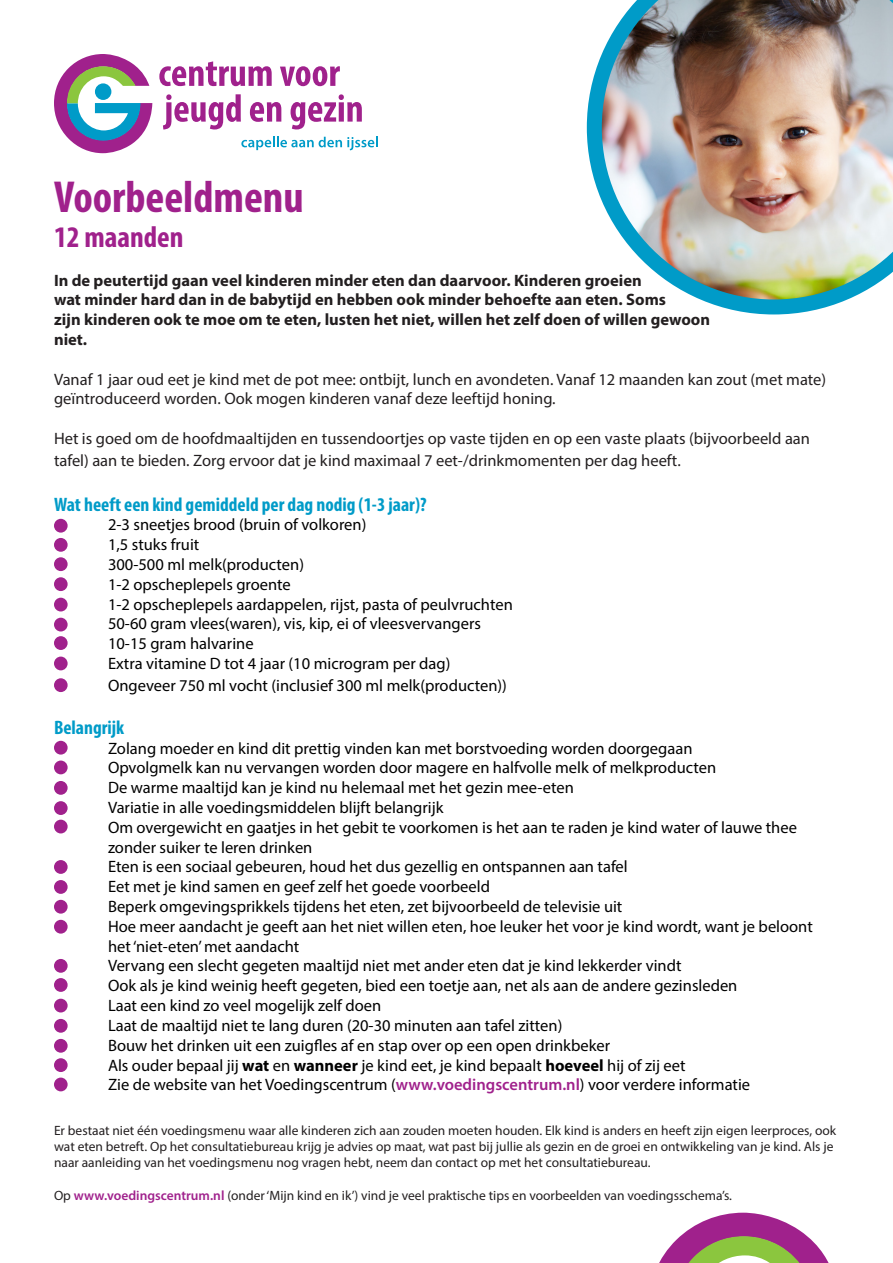
<style>
.page{position:relative;width:893px;height:1263px;background:#fff}
.page>*{position:absolute;margin:0;border:0;box-sizing:border-box;transform-origin:0 0}
.t1{font:700 condensed 45px "Myriad Pro";color:#a0218c}
.t2{font:700 condensed 30px "Myriad Pro";color:#a0218c}
.t3{font:700 condensed 19.5px "Myriad Pro";color:#009bc8}
.t4{font:16.5px "Myriad Pro";color:#000}
.t5{font:16.5px/19.8px "Myriad Pro";color:#231f20}
.t6{font:700 16.5px "Myriad Pro";color:#231f20}
.t7{font:13.5px/16.2px "Myriad Pro";color:#231f20}
.s1{font-weight:700}
.s2{font-weight:600;color:#a0218c}
</style>
<div class="page">
<img style="left:587px;top:0;width:306px;height:314px">
<svg style="left:159px;top:61px;width:113px;height:25px"></svg>
<svg style="left:280px;top:66px;width:60px;height:20px"></svg>
<svg style="left:163px;top:94px;width:78px;height:35px"></svg>
<svg style="left:250px;top:102px;width:31px;height:20px"></svg>
<svg style="left:291px;top:94px;width:71px;height:35px"></svg>
<svg style="left:241px;top:137px;width:137px;height:13px"></svg>
<svg style="left:54px;top:54px;width:98px;height:99px"></svg>
<div style="left:95px;top:83px;width:16px;height:17px;background:#009bc8;border-radius:50%"></div>
<svg style="left:659px;top:1213px;width:170px;height:50px"></svg>
<div style="left:54px;top:801px;width:14px;height:14px;background:#a0218c;border-radius:50%"></div>
<div style="left:54px;top:820px;width:14px;height:13px;background:#a0218c;border-radius:50%"></div>
<div style="left:54px;top:860px;width:14px;height:14px;background:#a0218c;border-radius:50%"></div>
<div style="left:54px;top:880px;width:14px;height:14px;background:#a0218c;border-radius:50%"></div>
<div style="left:54px;top:900px;width:14px;height:14px;background:#a0218c;border-radius:50%"></div>
<div style="left:54px;top:920px;width:14px;height:14px;background:#a0218c;border-radius:50%"></div>
<div style="left:54px;top:959px;width:14px;height:14px;background:#a0218c;border-radius:50%"></div>
<div style="left:54px;top:978px;width:14px;height:14px;background:#a0218c;border-radius:50%"></div>
<div style="left:54px;top:999px;width:14px;height:13px;background:#a0218c;border-radius:50%"></div>
<div style="left:54px;top:1019px;width:14px;height:14px;background:#a0218c;border-radius:50%"></div>
<div style="left:54px;top:1039px;width:14px;height:14px;background:#a0218c;border-radius:50%"></div>
<div style="left:54px;top:519px;width:14px;height:14px;background:#a0218c;border-radius:50%"></div>
<div style="left:54px;top:538px;width:14px;height:14px;background:#a0218c;border-radius:50%"></div>
<div style="left:54px;top:557px;width:14px;height:14px;background:#a0218c;border-radius:50%"></div>
<div style="left:54px;top:577px;width:14px;height:14px;background:#a0218c;border-radius:50%"></div>
<div style="left:54px;top:598px;width:14px;height:13px;background:#a0218c;border-radius:50%"></div>
<div style="left:54px;top:618px;width:14px;height:13px;background:#a0218c;border-radius:50%"></div>
<div style="left:54px;top:636px;width:14px;height:14px;background:#a0218c;border-radius:50%"></div>
<div style="left:54px;top:657px;width:14px;height:13px;background:#a0218c;border-radius:50%"></div>
<div style="left:54px;top:678px;width:14px;height:14px;background:#a0218c;border-radius:50%"></div>
<div style="left:54px;top:741px;width:14px;height:13px;background:#a0218c;border-radius:50%"></div>
<div style="left:54px;top:760px;width:14px;height:14px;background:#a0218c;border-radius:50%"></div>
<div style="left:54px;top:781px;width:14px;height:14px;background:#a0218c;border-radius:50%"></div>
<div style="left:54px;top:1058px;width:14px;height:14px;background:#a0218c;border-radius:50%"></div>
<div style="left:54px;top:1077px;width:14px;height:14px;background:#a0218c;border-radius:50%"></div>
<p class="t1" style="left:54px;top:169px;width:251px">Voorbeeldmenu</p>
<p class="t2" style="left:54px;top:218px;width:131px">12 maanden</p>
<p class="t6" style="left:54px;top:269px;width:589px">In de peutertijd gaan veel kinderen minder eten dan daarvoor. Kinderen groeien</p>
<p class="t6" style="left:54px;top:289px;width:613px">wat minder hard dan in de babytijd en hebben ook minder behoefte aan eten. Soms</p>
<p class="t6" style="left:54px;top:309px;width:658px">zijn kinderen ook te moe om te eten, lusten het niet, willen het zelf doen of willen gewoon</p>
<p class="t6" style="left:54px;top:329px;width:35px">niet.</p>
<p class="t5" style="left:54px;top:369px;width:774px">Vanaf 1 jaar oud eet je kind met de pot mee: ontbijt, lunch en avondeten. Vanaf 12 maanden kan zout (met mate) geïntroduceerd worden. Ook mogen kinderen vanaf deze leeftijd honing.</p>
<p class="t5" style="left:54px;top:427px;width:757px;line-height:21.6px">Het is goed om de hoofdmaaltijden en tussendoortjes op vaste tijden en op een vaste plaats (bijvoorbeeld aan tafel) aan te bieden. Zorg ervoor dat je kind maximaal 7 eet-/drinkmomenten per dag heeft.</p>
<p class="t3" style="left:54px;top:492px;width:374px">Wat heeft een kind gemiddeld per dag nodig (1-3 jaar)?</p>
<p class="t4" style="left:108px;top:515px;width:260px">2-3 sneetjes brood (bruin of volkoren)</p>
<p class="t4" style="left:108px;top:534px;width:93px">1,5 stuks fruit</p>
<p class="t4" style="left:108px;top:554px;width:198px">300-500 ml melk(producten)</p>
<p class="t4" style="left:108px;top:574px;width:184px">1-2 opscheplepels groente</p>
<p class="t4" style="left:108px;top:594px;width:406px">1-2 opscheplepels aardappelen, rijst, pasta of peulvruchten</p>
<p class="t4" style="left:108px;top:614px;width:374px">50-60 gram vlees(waren), vis, kip, ei of vleesvervangers</p>
<p class="t4" style="left:108px;top:633px;width:147px">10-15 gram halvarine</p>
<p class="t4" style="left:108px;top:653px;width:344px">Extra vitamine D tot 4 jaar (10 microgram per dag)</p>
<p class="t4" style="left:108px;top:675px;width:400px">Ongeveer 750 ml vocht (inclusief 300 ml melk(producten))</p>
<p class="t3" style="left:54px;top:715px;width:72px">Belangrijk</p>
<p class="t4" style="left:108px;top:738px;width:586px">Zolang moeder en kind dit prettig vinden kan met borstvoeding worden doorgegaan</p>
<p class="t4" style="left:108px;top:758px;width:610px">Opvolgmelk kan nu vervangen worden door magere en halfvolle melk of melkproducten</p>
<p class="t4" style="left:108px;top:777px;width:467px">De warme maaltijd kan je kind nu helemaal met het gezin mee-eten</p>
<p class="t4" style="left:108px;top:797px;width:337px">Variatie in alle voedingsmiddelen blijft belangrijk</p>
<p class="t4" style="left:108px;top:817px;width:690px">Om overgewicht en gaatjes in het gebit te voorkomen is het aan te raden je kind water of lauwe thee</p>
<p class="t4" style="left:108px;top:837px;width:206px">zonder suiker te leren drinken</p>
<p class="t4" style="left:108px;top:857px;width:521px">Eten is een sociaal gebeuren, houd het dus gezellig en ontspannen aan tafel</p>
<p class="t4" style="left:108px;top:876px;width:383px">Eet met je kind samen en geef zelf het goede voorbeeld</p>
<p class="t4" style="left:108px;top:896px;width:516px">Beperk omgevingsprikkels tijdens het eten, zet bijvoorbeeld de televisie uit</p>
<p class="t4" style="left:108px;top:916px;width:706px">Hoe meer aandacht je geeft aan het niet willen eten, hoe leuker het voor je kind wordt, want je beloont</p>
<p class="t4" style="left:108px;top:936px;width:193px">het ‘niet-eten’ met aandacht</p>
<p class="t4" style="left:108px;top:956px;width:575px">Vervang een slecht gegeten maaltijd niet met ander eten dat je kind lekkerder vindt</p>
<p class="t4" style="left:108px;top:975px;width:631px">Ook als je kind weinig heeft gegeten, bied een toetje aan, net als aan de andere gezinsleden</p>
<p class="t4" style="left:108px;top:995px;width:275px">Laat een kind zo veel mogelijk zelf doen</p>
<p class="t4" style="left:108px;top:1015px;width:456px">Laat de maaltijd niet te lang duren (20-30 minuten aan tafel zitten)</p>
<p class="t4" style="left:108px;top:1035px;width:504px">Bouw het drinken uit een zuigfles af en stap over op een open drinkbeker</p>
<p class="t4" style="left:108px;top:1055px;width:579px">Als ouder bepaal jij <span class="s1">wat</span> en <span class="s1">wanneer</span> je kind eet, je kind bepaalt <span class="s1">hoeveel</span> hij of zij eet</p>
<p class="t4" style="left:108px;top:1074px;width:644px">Zie de website van het Voedingscentrum (<span class="s2">www.voedingscentrum.nl</span>) voor verdere informatie</p>
<p class="t7" style="left:54px;top:1122px;width:784px">Er bestaat niet één voedingsmenu waar alle kinderen zich aan zouden moeten houden. Elk kind is anders en heeft zijn eigen leerproces, ook wat eten betreft. Op het consultatiebureau krijg je advies op maat, wat past bij jullie als gezin en de groei en ontwikkeling van je kind. Als je naar aanleiding van het voedingsmenu nog vragen hebt, neem dan contact op met het consultatiebureau.</p>
<p class="t7" style="left:54px;top:1187px;width:679px">Op <span class="s2">www.voedingscentrum.nl</span> (onder ‘Mijn kind en ik’) vind je veel praktische tips en voorbeelden van voedingsschema’s.</p>
</div>
